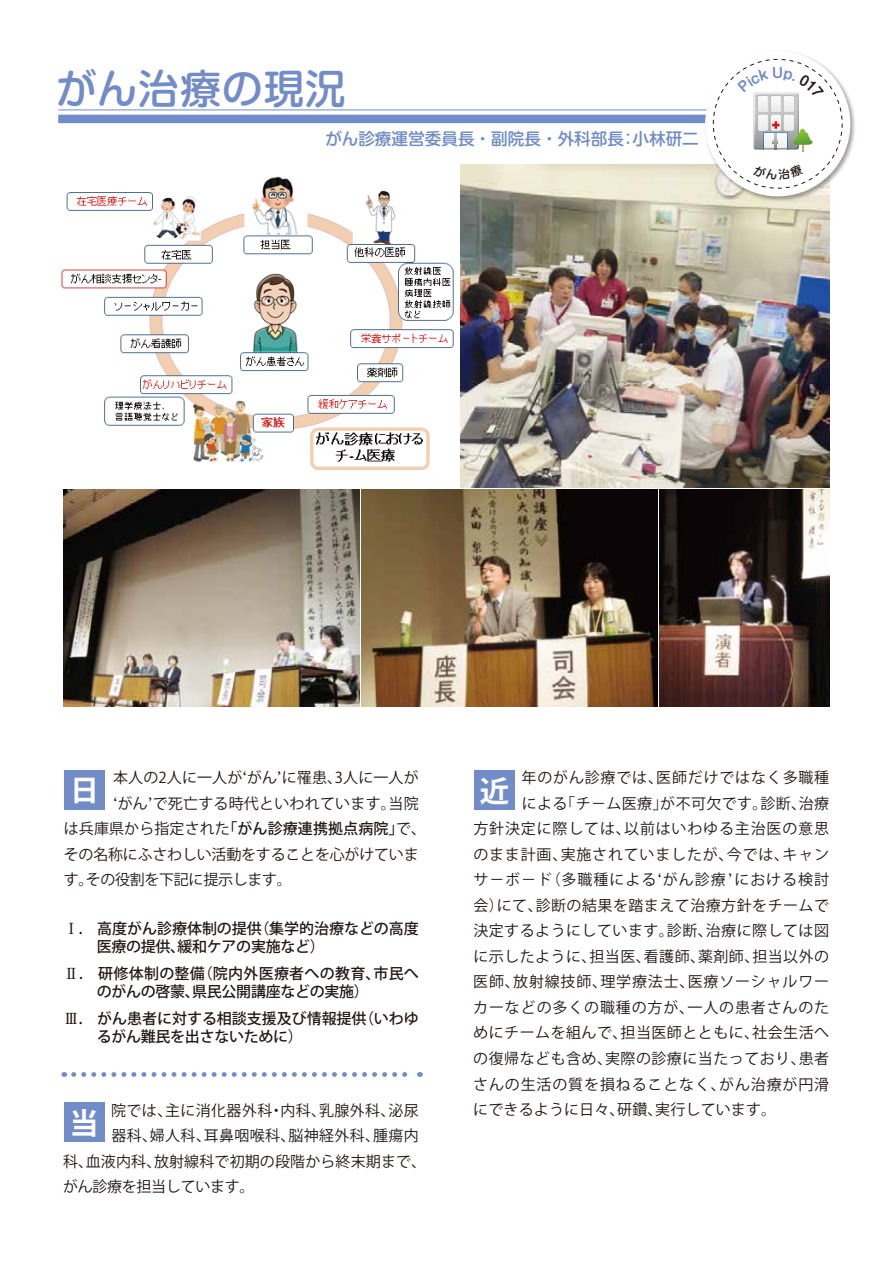
<style>
.page{position:relative;width:893px;height:1263px;background:#fff}
.page>*{position:absolute;margin:0;border:0;box-sizing:border-box;transform-origin:0 0}
.t1{font:500 40.5px "Shin M Go Pro";letter-spacing:.03em;color:#718cc7}
.t2{font:700 29.4px "Koz Go Pro";color:#fff}
.t3{font:500 16.65px "Shin M Go Pro";color:#718cc7}
.t4{font:15px "Koz Go Pro";letter-spacing:.03em;color:#221815}
.t5{font:15px "Koz Go Pro";letter-spacing:.055em;color:#221815}
.t6{font:500 15px/18px "Koz Go Pro";letter-spacing:-.005em;color:#221815}
.t7{font:15px "Koz Go Pro";letter-spacing:.01em;color:#221815}
.t8{font:500 15px/18px "Koz Go Pro";letter-spacing:.02em;color:#221815}
.t9{font:15px "Koz Go Pro";letter-spacing:-.02em;color:#221815}
.t10{font:15px "Koz Go Pro";letter-spacing:.005em;color:#221815}
.t11{font:15px "Koz Go Pro";letter-spacing:-.015em;color:#221815}
.t12{font:15px "Koz Go Pro";letter-spacing:.065em;color:#221815}
.s1{font-family:"Hira Min Std N W3"}
.s2{font-weight:500}
.s3{font-family:"Koz Min Pro"}
</style>
<div class="page">
<img style="left:61px;top:176px;width:393px;height:294px">
<img style="left:460px;top:164px;width:369px;height:323px">
<img style="left:64px;top:489px;width:296px;height:217px">
<img style="left:362px;top:489px;width:296px;height:217px">
<img style="left:660px;top:489px;width:169px;height:217px">
<div style="left:58px;top:115px;width:758px;height:8px;background:#718cc7"></div>
<hr style="left:58px;top:109px;width:758px;height:1px;background:#718cc7">
<img style="left:702px;top:52px;width:153px;height:151px">
<div style="left:705px;top:51px;width:145px;height:145px;background:#fff;border-radius:50%"></div>
<svg style="left:74px;top:1072px;width:346px;height:5px"></svg>
<div style="left:65px;top:770px;width:40px;height:39px;background:#718cc7"></div>
<div style="left:474px;top:770px;width:41px;height:39px;background:#718cc7"></div>
<div style="left:64px;top:1103px;width:40px;height:39px;background:#718cc7"></div>
<svg style="left:737px;top:67px;width:87px;height:85px"></svg>
<h1 class="t1" style="left:56px;top:56px;width:291px">がん治療の現況</h1>
<p class="t3" style="left:326px;top:126px;width:375px">がん診療運営委員長・副院長・外科部長：小林研二</p>
<p class="t7" style="left:113px;top:768px;width:307px">本人の2人に一人が<span class="s1">ʻ</span>がん<span class="s1">ʼ</span>に罹患、3人に一人が</p>
<p class="t4" style="left:113px;top:794px;width:307px"><span class="s1">ʻ</span>がん<span class="s1">ʼ</span>で死亡する時代といわれています。当院</p>
<p class="t10" style="left:64px;top:819px;width:364px">は兵庫県から指定された<span class="s2">「がん診療連携拠点病院」</span>で、</p>
<p class="t11" style="left:64px;top:845px;width:356px">その名称にふさわしい活動をすることを心がけていま</p>
<p class="t9" style="left:64px;top:870px;width:229px">す。その役割を下記に提示します。</p>
<h2 class="t2" style="left:70px;top:771px;width:31px">日</h2>
<p class="t6" style="left:97px;top:920px;width:324px;text-indent:-33px"><span class="s3">Ⅰ</span>.　高度がん診療体制の提供（集学的治療などの高度医療の提供、緩和ケアの実施など）</p>
<p class="t8" style="left:97px;top:965px;width:324px;text-indent:-33px"><span class="s3">Ⅱ</span>.　研修体制の整備（院内外医療者への教育、市民へのがんの啓蒙、県民公開講座などの実施）</p>
<p class="t6" style="left:97px;top:1010px;width:324px;text-indent:-33px"><span class="s3">Ⅲ</span>.　がん患者に対する相談支援及び情報提供（いわゆるがん難民を出さないために）</p>
<p class="t4" style="left:111px;top:1101px;width:309px">院では、主に消化器外科・内科、乳腺外科、泌尿</p>
<p class="t4" style="left:111px;top:1126px;width:309px">器科、婦人科、耳鼻咽喉科、脳神経外科、腫瘍内</p>
<p class="t7" style="left:63px;top:1152px;width:365px">科、血液内科、放射線科で初期の段階から終末期まで、</p>
<p class="t9" style="left:63px;top:1177px;width:200px">がん診療を担当しています。　</p>
<h2 class="t2" style="left:70px;top:1104px;width:31px">当</h2>
<p class="t5" style="left:522px;top:768px;width:309px">年のがん診療では、医師だけではなく多職種</p>
<p class="t4" style="left:522px;top:794px;width:309px">による「チ－ム医療」が不可欠です。診断、治療</p>
<p class="t5" style="left:473px;top:819px;width:357px">方針決定に際しては、以前はいわゆる主治医の意思</p>
<p class="t5" style="left:473px;top:845px;width:357px">のまま計画、実施されていましたが、今では、キャン</p>
<p class="t12" style="left:473px;top:870px;width:357px">サ－ボ－ド（多職種による<span class="s1">ʻ</span>がん診療<span class="s1">ʼ</span>における検討</p>
<p class="t4" style="left:473px;top:896px;width:357px">会）にて、診断の結果を踏まえて治療方針をチームで</p>
<p class="t4" style="left:473px;top:921px;width:357px">決定するようにしています。診断、治療に際しては図</p>
<p class="t4" style="left:473px;top:947px;width:357px">に示したように、担当医、看護師、薬剤師、担当以外の</p>
<p class="t5" style="left:473px;top:972px;width:357px">医師、放射線技師、理学療法士、医療ソーシャルワー</p>
<p class="t5" style="left:473px;top:998px;width:357px">カーなどの多くの職種の方が、一人の患者さんのた</p>
<p class="t4" style="left:473px;top:1023px;width:357px">めにチームを組んで、担当医師とともに、社会生活へ</p>
<p class="t4" style="left:473px;top:1049px;width:357px">の復帰なども含め、実際の診療に当たっており、患者</p>
<p class="t5" style="left:473px;top:1074px;width:357px">さんの生活の質を損ねることなく、がん治療が円滑</p>
<p class="t7" style="left:473px;top:1100px;width:305px">にできるように日々、研鑽、実行しています。</p>
<h2 class="t2" style="left:480px;top:772px;width:31px">近</h2>
</div>
